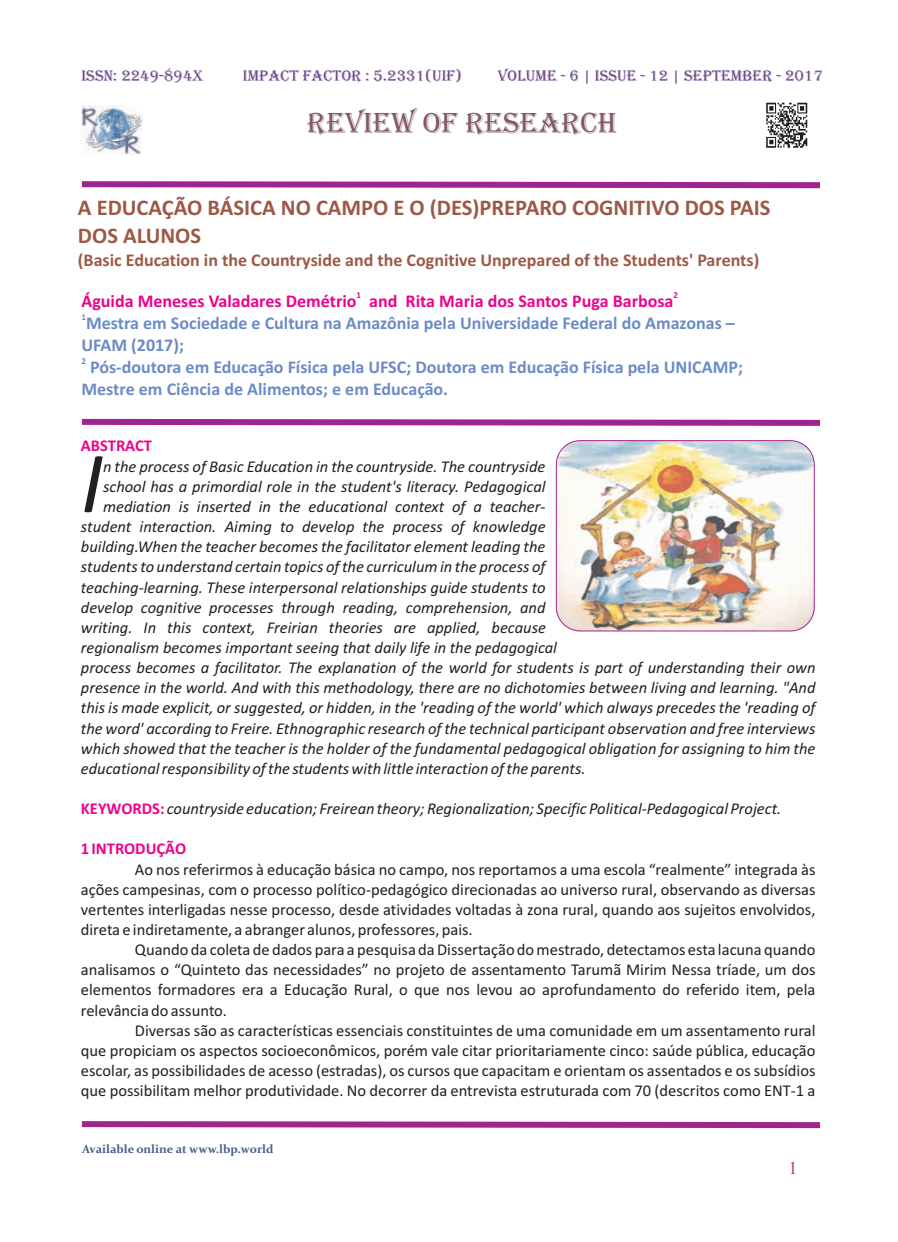
<style>
.page{position:relative;width:898px;height:1242px;background:#fff}
.page>*{position:absolute;margin:0;border:0;box-sizing:border-box;transform-origin:0 0}
.t1{font:italic 87.75px "Calibri";color:#231f20}
.t2{font:30px "Algerian";color:#83586a}
.t3{font:700 22.5px/27.5px "Calibri";color:#9c5946}
.t4{font:700 18px/21.9px "Calibri";color:#6c8bc6}
.t5{font:700 18px "Calibri";color:#9c5946}
.t6{font:700 18px "Calibri";color:#ed028c}
.t7{font:18px "Times New Roman";color:#9c3d96}
.t8{font:italic 16.5px/20.1px "Calibri";color:#231f20}
.t9{font:16.5px/20.1px "Calibri";color:#231f20;text-align:justify}
.t10{font:700 16.5px "Calibri";color:#ed028c}
.t11{font:15.75px "Algerian";color:#674287}
.t12{font:700 12px "Constantia";color:#485e88}
.t13{font:700 9px "Calibri";color:#ed028c}
.t14{font:700 9px "Calibri";color:#6c8bc6}
.s1{font-weight:700;font-style:normal;color:#ed028c}
</style>
<div class="page">
<svg style="left:81px;top:418px;width:739px;height:8px;background:#b959aa"></svg>
<svg style="left:81px;top:1121px;width:739px;height:8px;background:#b959aa"></svg>
<img style="left:766px;top:102px;width:42px;height:46px">
<img style="left:556px;top:440px;width:258px;height:191px;border-radius:24px">
<div style="left:555px;top:440px;width:259px;height:191px;border:1px solid #a2238e;border-radius:24px"></div>
<svg style="left:81px;top:181px;width:739px;height:8px;background:#b959aa"></svg>
<img style="left:81px;top:106px;width:61px;height:48px">
<p class="t11" style="left:81px;top:67px;width:123px">ISSN: 2249-894X</p>
<p class="t11" style="left:243px;top:67px;width:221px">IMPACT FACTOR : 5.2331(UIF)</p>
<p class="t11" style="left:497px;top:67px;width:326px">VOLUME - 6 | ISSUE - 12 | SEPTEMBER - 2017</p>
<h2 class="t2" style="left:307px;top:107px;width:311px">REVIEW OF RESEARCH</h2>
<h3 class="t3" style="left:78px;top:196px;width:693px">A EDUCAÇÃO BÁSICA NO CAMPO E O (DES)PREPARO COGNITIVO DOS PAIS<br>DOS ALUNOS</h3>
<p class="t5" style="left:78px;top:252px;width:682px">(Basic Education in the Countryside and the Cognitive Unprepared of the Students' Parents)</p>
<p class="t13" style="left:356px;top:291px;width:6px">1</p>
<p class="t13" style="left:673px;top:291px;width:6px">2</p>
<p class="t6" style="left:81px;top:293px;width:593px">Águida Meneses Valadares Demétrio and Rita Maria dos Santos Puga Barbosa</p>
<p class="t14" style="left:81px;top:313px;width:6px">1</p>
<p class="t4" style="left:81px;top:314px;width:654px">Mestra em Sociedade e Cultura na Amazônia pela Universidade Federal do Amazonas –<br>UFAM (2017);</p>
<p class="t14" style="left:81px;top:358px;width:6px">2</p>
<p class="t4" style="left:81px;top:358px;width:662px;text-indent:9px">Pós-doutora em Educação Física pela UFSC; Doutora em Educação Física pela UNICAMP;<br>Mestre em Ciência de Alimentos; e em Educação.</p>
<p class="t10" style="left:81px;top:439px;width:73px">ABSTRACT</p>
<h1 class="t1" style="left:81px;top:446px;width:24px">I</h1>
<p class="t8" style="left:103px;top:457px;width:444px">n the process of Basic Education in the countryside. The countryside school has a primordial role in the student's literacy. Pedagogical</p>
<p class="t8" style="left:81px;top:498px;width:736px;text-indent:22px">mediation is inserted in the educational context of a teacher-<br>student interaction. Aiming to develop the process of knowledge<br>building.When the teacher becomes the facilitator element leading the<br>students to understand certain topics of the curriculum in the process of<br>teaching-learning. These interpersonal relationships guide students to<br>develop cognitive processes through reading, comprehension, and<br>writing. In this context, Freirian theories are applied, because<br>regionalism becomes important seeing that daily life in the pedagogical<br>process becomes a facilitator. The explanation of the world for students is part of understanding their own presence in the world. And with this methodology, there are no dichotomies between living and learning. "And this is made explicit, or suggested, or hidden, in the 'reading of the world' which always precedes the 'reading of the word' according to Freire. Ethnographic research of the technical participant observation and free interviews which showed that the teacher is the holder of the fundamental pedagogical obligation for assigning to him the educational responsibility of the students with little interaction of the parents.</p>
<p class="t8" style="left:81px;top:800px;width:701px"><span class="s1">KEYWORDS:</span>countryside education; Freirean theory; Regionalization; Specific Political-Pedagogical Project.</p>
<p class="t10" style="left:81px;top:842px;width:107px">1 INTRODUÇÃO</p>
<p class="t9" style="left:81px;top:860px;width:735px;text-indent:54px">Ao nos referirmos à educação básica no campo, nos reportamos a uma escola “realmente” integrada às ações campesinas, com o processo político-pedagógico direcionadas ao universo rural, observando as diversas vertentes interligadas nesse processo, desde atividades voltadas à zona rural, quando aos sujeitos envolvidos, direta e indiretamente, a abranger alunos, professores, pais.</p>
<p class="t9" style="left:81px;top:941px;width:735px;text-indent:54px">Quando da coleta de dados para a pesquisa da Dissertação do mestrado, detectamos esta lacuna quando analisamos o “Quinteto das necessidades” no projeto de assentamento Tarumã Mirim Nessa tríade, um dos elementos formadores era a Educação Rural, o que nos levou ao aprofundamento do referido item, pela relevância do assunto.</p>
<p class="t9" style="left:81px;top:1021px;width:736px;text-indent:54px">Diversas são as características essenciais constituintes de uma comunidade em um assentamento rural que propiciam os aspectos socioeconômicos, porém vale citar prioritariamente cinco: saúde pública, educação escolar, as possibilidades de acesso (estradas), os cursos que capacitam e orientam os assentados e os subsídios que possibilitam melhor produtividade. No decorrer da entrevista estruturada com 70 (descritos como ENT-1 a</p>
<p class="t12" style="left:82px;top:1144px;width:193px">Available online at www.lbp.world</p>
<p class="t7" style="left:788px;top:1161px;width:10px">1</p>
</div>
